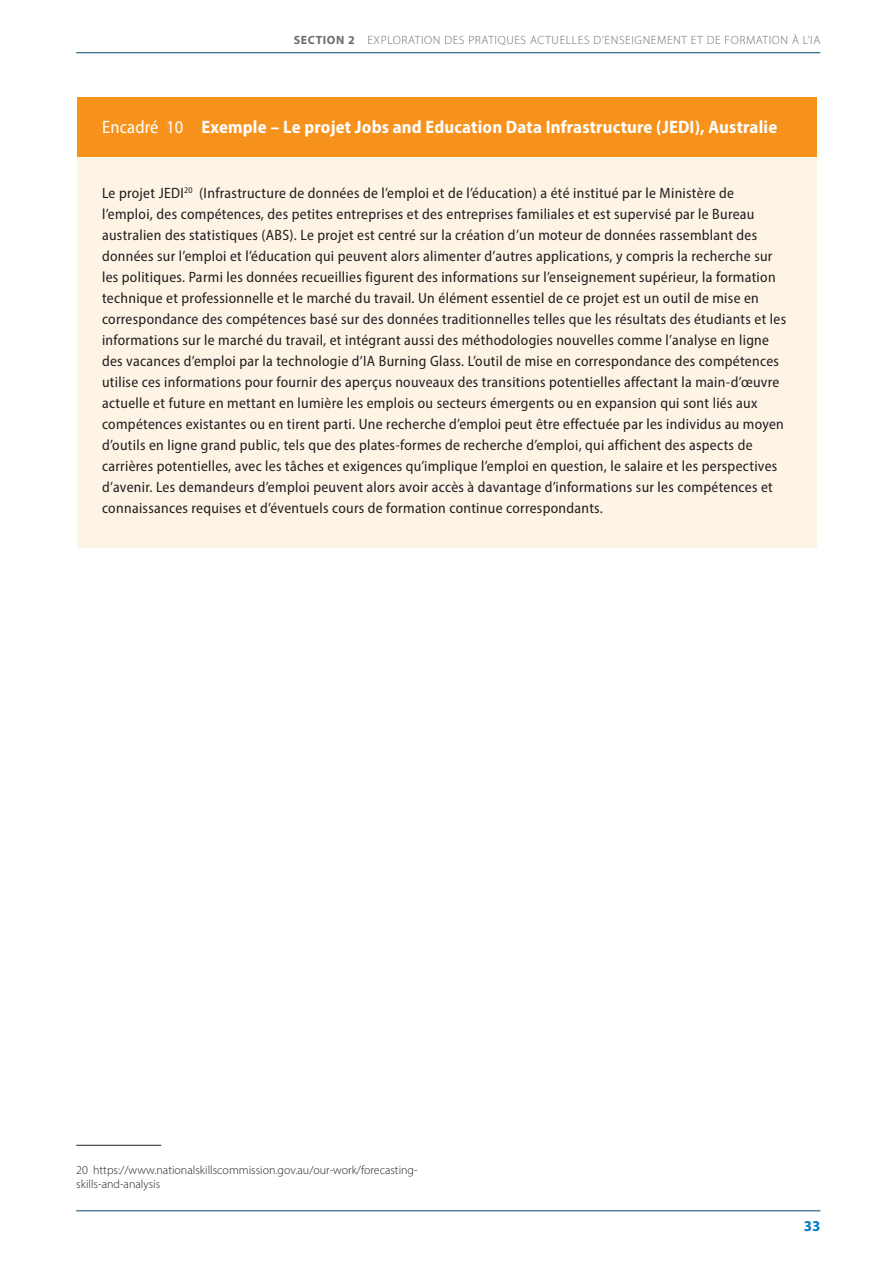
<style>
.page{position:relative;width:893px;height:1263px;background:#fff}
.page>*{position:absolute;margin:0;border:0;box-sizing:border-box;transform-origin:0 0}
.t1{font:700 semi-condensed 18px "Myriad Pro";letter-spacing:.01em;color:#fff}
.t2{font:semi-condensed 15px/21px "Myriad Pro";letter-spacing:.02em;color:#231f20}
.t3{font:700 15px "Myriad Pro";color:#007cc2}
.t4{font:300 12px/14.4px "Myriad Pro";color:#231f20}
.t5{font:300 12px "Myriad Pro";letter-spacing:.05em;color:#6c6d70}
.s1{font-weight:700}
.s2{font-weight:400}
</style>
<div class="page">
<hr style="left:76px;top:1145px;width:85px;height:1px;background:#231f20">
<div style="left:77px;top:149px;width:740px;height:398px;background:#fef4e6"></div>
<div style="left:77px;top:97px;width:740px;height:60px;background:#f7931d"></div>
<hr style="left:76px;top:52px;width:744px;height:1px;background:#004b6c">
<hr style="left:76px;top:1210px;width:744px;height:1px;background:#004b6c">
<p class="t5" style="left:294px;top:33px;width:528px"><span class="s1">SECTION 2</span> EXPLORATION DES PRATIQUES ACTUELLES D’ENSEIGNEMENT ET DE FORMATION À L’IA</p>
<p class="t1" style="left:102px;top:116px;width:677px"><span class="s2">Encadré 10</span> Exemple – Le projet Jobs and Education Data Infrastructure (JEDI), Australie</p>
<p class="t2" style="left:102px;top:182px;width:686px">Le projet JEDI<sup>20</sup> (Infrastructure de données de l’emploi et de l’éducation) a été institué par le Ministère de l’emploi, des compétences, des petites entreprises et des entreprises familiales et est supervisé par le Bureau australien des statistiques (ABS). Le projet est centré sur la création d’un moteur de données rassemblant des données sur l’emploi et l’éducation qui peuvent alors alimenter d’autres applications, y compris la recherche sur les politiques. Parmi les données recueillies figurent des informations sur l’enseignement supérieur, la formation technique et professionnelle et le marché du travail. Un élément essentiel de ce projet est un outil de mise en correspondance des compétences basé sur des données traditionnelles telles que les résultats des étudiants et les informations sur le marché du travail, et intégrant aussi des méthodologies nouvelles comme l’analyse en ligne des vacances d’emploi par la technologie d’IA Burning Glass. L’outil de mise en correspondance des compétences utilise ces informations pour fournir des aperçus nouveaux des transitions potentielles affectant la main-d’œuvre actuelle et future en mettant en lumière les emplois ou secteurs émergents ou en expansion qui sont liés aux compétences existantes ou en tirent parti. Une recherche d’emploi peut être effectuée par les individus au moyen d’outils en ligne grand public, tels que des plates-formes de recherche d’emploi, qui affichent des aspects de carrières potentielles, avec les tâches et exigences qu’implique l’emploi en question, le salaire et les perspectives d’avenir. Les demandeurs d’emploi peuvent alors avoir accès à davantage d’informations sur les compétences et connaissances requises et d’éventuels cours de formation continue correspondants.</p>
<p class="t4" style="left:76px;top:1163px;width:343px">20 https://www.nationalskillscommission.gov.au/our-work/forecasting&shy;skills-and-analysis</p>
<p class="t3" style="left:804px;top:1216px;width:18px">33</p>
</div>
